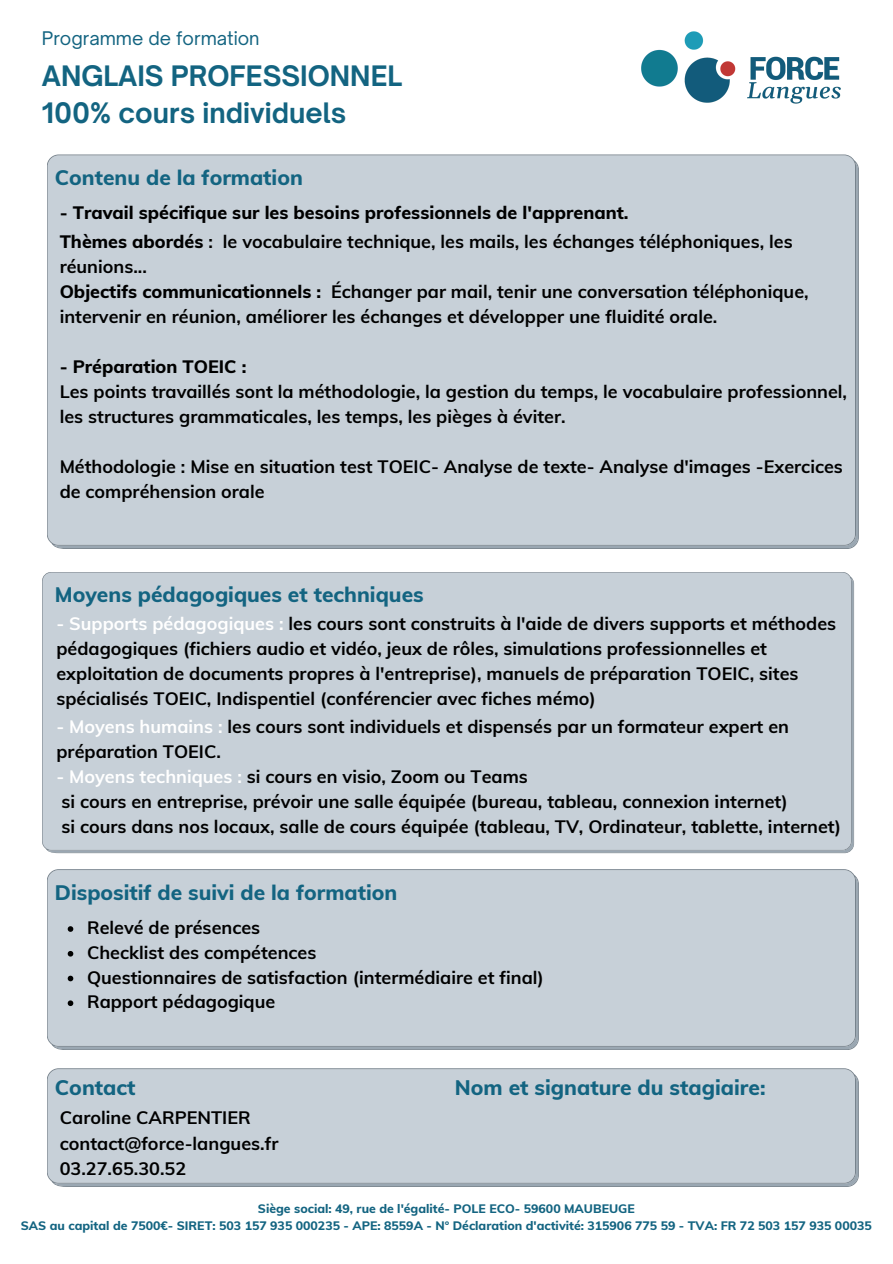
<style>
.page{position:relative;width:893px;height:1264px;background:#fff}
.page>*{position:absolute;margin:0;border:0;box-sizing:border-box;transform-origin:0 0}
.t1{font:700 27px "Open Sauce One";color:#136481}
.t2{font:800 21px "Muli";color:#136481}
.t3{font:700 18px/25px "Muli";color:#000}
.t4{font:800 18px "Muli";color:#000}
.t5{font:18px "Open Sauce One";color:#136481}
.t6{font:800 12.3px "Muli";color:#136481}
.s1{font-weight:800}
.s2{color:#fff}
</style>
<div class="page">
<div style="left:47px;top:154px;width:811px;height:395px;background:#c7d0d8"></div>
<div style="left:47px;top:1068px;width:811px;height:118px;background:#c7d0d8"></div>
<div style="left:42px;top:572px;width:812px;height:281px;background:#c7d0d8"></div>
<div style="left:47px;top:869px;width:811px;height:181px;background:#c7d0d8"></div>
<svg style="left:68px;top:926px;width:5px;height:5px"></svg>
<svg style="left:68px;top:950px;width:5px;height:6px"></svg>
<svg style="left:68px;top:975px;width:5px;height:6px"></svg>
<svg style="left:68px;top:1000px;width:5px;height:6px"></svg>
<img style="left:641px;top:31px;width:200px;height:73px">
<p class="t5" style="left:42px;top:27px;width:219px">Programme de formation</p>
<p class="t1" style="left:42px;top:59px;width:361px">ANGLAIS PROFESSIONNEL</p>
<p class="t1" style="left:42px;top:96px;width:306px">100% cours individuels</p>
<p class="t2" style="left:55px;top:164px;width:249px">Contenu de la formation</p>
<p class="t4" style="left:60px;top:201px;width:570px">- Travail spécifique sur les besoins professionnels de l'apprenant.</p>
<p class="t3" style="left:60px;top:229px;width:734px"><span class="s1">Thèmes abordés</span> : le vocabulaire technique, les mails, les échanges téléphoniques, les réunions...</p>
<p class="t3" style="left:60px;top:279px;width:750px"><span class="s1">Objectifs communicationnels :</span> Échanger par mail, tenir une conversation téléphonique, intervenir en réunion, améliorer les échanges et développer une fluidité orale.</p>
<p class="t4" style="left:60px;top:355px;width:188px">- Préparation TOEIC :</p>
<p class="t3" style="left:60px;top:379px;width:788px">Les points travaillés sont la méthodologie, la gestion du temps, le vocabulaire professionnel, les structures grammaticales, les temps, les pièges à éviter.</p>
<p class="t3" style="left:60px;top:454px;width:784px">Méthodologie : Mise en situation test TOEIC- Analyse de texte- Analyse d'images -Exercices</p>
<p class="t3" style="left:60px;top:479px;width:206px">de compréhension orale</p>
<p class="t2" style="left:55px;top:580px;width:370px">Moyens pédagogiques et techniques</p>
<p class="t3" style="left:56px;top:610px;width:781px"><span class="s2">- Supports pédagogiques :</span> les cours sont construits à l'aide de divers supports et méthodes pédagogiques (fichiers audio et vidéo, jeux de rôles, simulations professionnelles et exploitation de documents propres à l'entreprise), manuels de préparation TOEIC, sites spécialisés TOEIC, Indispentiel (conférencier avec fiches mémo)</p>
<p class="t3" style="left:56px;top:713px;width:734px"><span class="s2">- Moyens humains :</span> les cours sont individuels et dispensés par un formateur expert en préparation TOEIC.</p>
<p class="t3" style="left:56px;top:763px;width:473px"><span class="s2">- Moyens techniques :</span> si cours en visio, Zoom ou Teams</p>
<p class="t3" style="left:61px;top:788px;width:728px">si cours en entreprise, prévoir une salle équipée (bureau, tableau, connexion internet)</p>
<p class="t3" style="left:61px;top:813px;width:781px">si cours dans nos locaux, salle de cours équipée (tableau, TV, Ordinateur, tablette, internet)</p>
<p class="t2" style="left:55px;top:879px;width:344px">Dispositif de suivi de la formation</p>
<p class="t3" style="left:87px;top:914px;width:175px">Relevé de présences</p>
<p class="t3" style="left:87px;top:939px;width:231px">Checklist des compétences</p>
<p class="t3" style="left:87px;top:964px;width:458px">Questionnaires de satisfaction (intermédiaire et final)</p>
<p class="t3" style="left:87px;top:988px;width:190px">Rapport pédagogique</p>
<p class="t2" style="left:55px;top:1073px;width:82px">Contact</p>
<p class="t2" style="left:455px;top:1073px;width:312px">Nom et signature du stagiaire:</p>
<p class="t3" style="left:60px;top:1105px;width:192px">Caroline CARPENTIER</p>
<p class="t3" style="left:60px;top:1130px;width:220px">contact@force-langues.fr</p>
<p class="t3" style="left:60px;top:1155px;width:128px">03.27.65.30.52</p>
<p class="t6" style="left:258px;top:1200px;width:378px">Siège social: 49, rue de l'égalité- POLE ECO- 59600 MAUBEUGE</p>
<p class="t6" style="left:21px;top:1217px;width:852px">SAS au capital de 7500€- SIRET: 503 157 935 000235 - APE: 8559A - N° Déclaration d'activité: 315906 775 59 - TVA: FR 72 503 157 935 00035</p>
</div>
